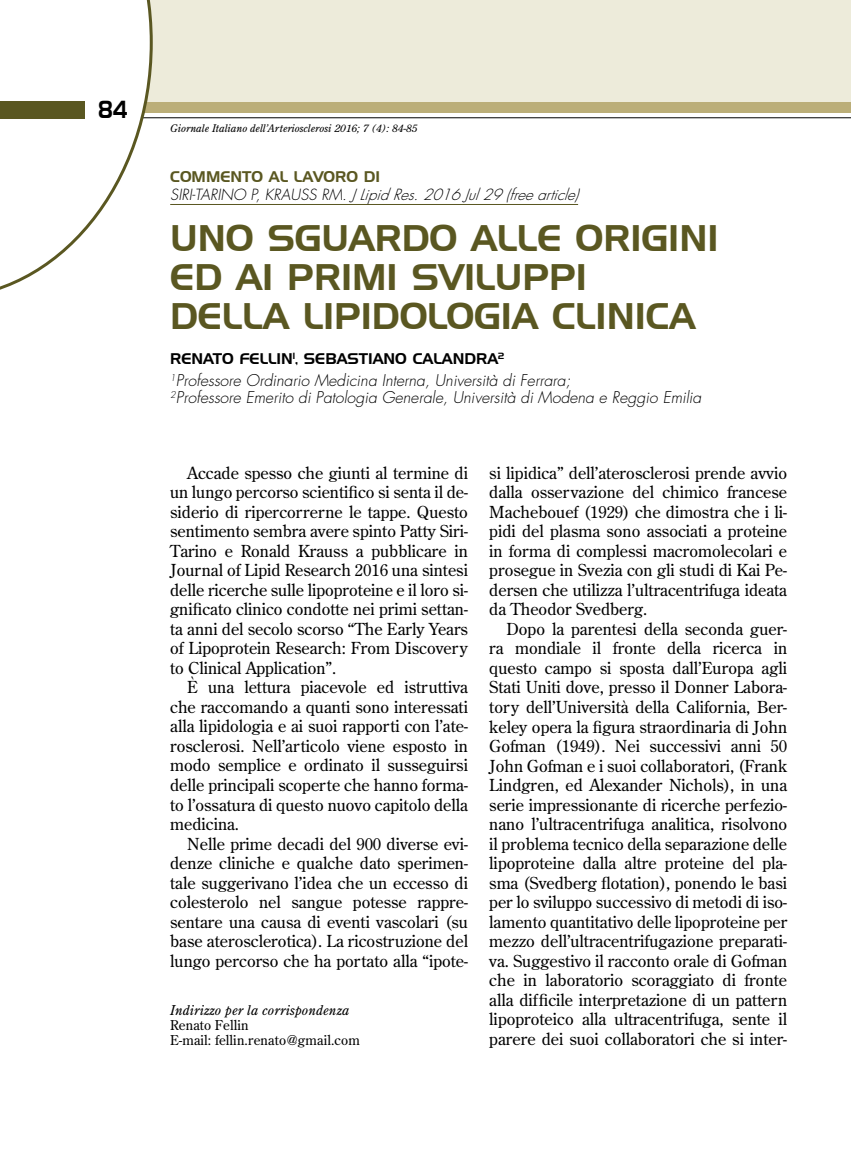
<style>
.page{position:relative;width:851px;height:1149px;background:#fff}
.page>*{position:absolute;margin:0;border:0;box-sizing:border-box;transform-origin:0 0}
.t1{font:36px "Handel Gothic BT";color:#5a5721}
.t2{font:24px "Handel Gothic BT";color:#000;scale:.8 1}
.t3{font:16.5px "Century Old Style Std";color:#000}
.t4{font:italic 300 15.75px/17.2px "Futura Std";color:#000}
.t5{font:italic 300 15px/18px "Futura Std";color:#000}
.t6{font:15px "Handel Gothic BT";color:#000}
.t7{font:13.5px/15px "Century Old Style Std";letter-spacing:.01em;color:#000}
.t8{font:italic 10.5px "Century Old Style Std";color:#000}
.s1{font-family:"Handel Gothic BT";font-weight:400;font-style:normal;color:#5a5721}
.s2{font-style:italic}
</style>
<div class="page">
<div style="left:0;top:0;width:850px;height:102px;background:#edebda"></div>
<hr style="left:0;top:117px;width:850px;height:1px;background:#000">
<div style="left:0;top:102px;width:850px;height:11px;background:#bbae78"></div>
<svg style="left:0;top:0;width:153px;height:290px"></svg>
<div style="left:0;top:101px;width:85px;height:17px;background:#5a5721"></div>
<hr style="left:170px;top:204px;width:408px;height:1px;background:#5a5721">
<p class="t2" style="left:99px;top:95px;width:38px">84</p>
<p class="t8" style="left:170px;top:121px;width:249px">Giornale Italiano dell’Arteriosclerosi 2016; 7 (4): 84-85</p>
<p class="t5" style="left:170px;top:168px;width:413px"><span class="s1">COMMENTO AL LAVORO DI<br></span>Siri-Tarino P, Krauss RM. J Lipid Res. 2016 Jul 29 (free article)</p>
<p class="t1" style="left:170px;top:216px;width:207px">UNO SGUARDO</p>
<p class="t1" style="left:471px;top:216px;width:24px">ALLE</p>
<p class="t1" style="left:575px;top:216px;width:22px">ORI</p>
<p class="t1" style="left:641px;top:216px;width:43px">GINI</p>
<p class="t1" style="left:170px;top:255px;width:165px">ED AI PRIMI</p>
<p class="t1" style="left:411px;top:255px;width:171px">SVILUPPI</p>
<p class="t1" style="left:170px;top:294px;width:25px">DELLA</p>
<p class="t1" style="left:303px;top:294px;width:81px">LIPIDOLO</p>
<p class="t1" style="left:474px;top:294px;width:100px">GIA CLINICA</p>
<p class="t6" style="left:170px;top:350px;width:335px">RENATO FELLIN<sup>1</sup>, SEBASTIANO CALANDRA<sup>2</sup></p>
<p class="t4" style="left:170px;top:372px;width:532px"><sup>1</sup>Professore Ordinario Medicina Interna, Università di Ferrara;<br><sup>2</sup>Professore Emerito di Patologia Generale, Università di Modena e Reggio Emilia</p>
<p class="t3" style="left:187px;top:462px;width:282px">Accade spesso che giunti al termine di</p>
<p class="t3" style="left:170px;top:481px;width:299px">un lungo percorso scientifico si senta il de-</p>
<p class="t3" style="left:170px;top:501px;width:299px">siderio di ripercorrerne le tappe. Questo</p>
<p class="t3" style="left:170px;top:520px;width:299px">sentimento sembra avere spinto Patty Siri-</p>
<p class="t3" style="left:170px;top:540px;width:299px">Tarino e Ronald Krauss a pubblicare in</p>
<p class="t3" style="left:170px;top:559px;width:299px">Journal of Lipid Research 2016 una sintesi</p>
<p class="t3" style="left:170px;top:579px;width:299px">delle ricerche sulle lipoproteine e il loro si-</p>
<p class="t3" style="left:170px;top:598px;width:299px">gnificato clinico condotte nei primi settan-</p>
<p class="t3" style="left:170px;top:618px;width:299px">ta anni del secolo scorso “The Early Years</p>
<p class="t3" style="left:170px;top:637px;width:299px">of Lipoprotein Research: From Discovery</p>
<p class="t3" style="left:170px;top:657px;width:167px">to Clinical Application”.</p>
<p class="t3" style="left:187px;top:676px;width:282px">È una lettura piacevole ed istruttiva</p>
<p class="t3" style="left:170px;top:696px;width:299px">che raccomando a quanti sono interessati</p>
<p class="t3" style="left:170px;top:715px;width:299px">alla lipidologia e ai suoi rapporti con l’ate-</p>
<p class="t3" style="left:170px;top:735px;width:299px">rosclerosi. Nell’articolo viene esposto in</p>
<p class="t3" style="left:170px;top:754px;width:299px">modo semplice e ordinato il susseguirsi</p>
<p class="t3" style="left:170px;top:774px;width:299px">delle principali scoperte che hanno forma-</p>
<p class="t3" style="left:170px;top:793px;width:299px">to l’ossatura di questo nuovo capitolo della</p>
<p class="t3" style="left:170px;top:813px;width:70px">medicina.</p>
<p class="t3" style="left:187px;top:832px;width:282px">Nelle prime decadi del 900 diverse evi-</p>
<p class="t3" style="left:170px;top:852px;width:299px">denze cliniche e qualche dato sperimen-</p>
<p class="t3" style="left:170px;top:871px;width:299px">tale suggerivano l’idea che un eccesso di</p>
<p class="t3" style="left:170px;top:891px;width:299px">colesterolo nel sangue potesse rappre-</p>
<p class="t3" style="left:170px;top:910px;width:299px">sentare una causa di eventi vascolari (su</p>
<p class="t3" style="left:170px;top:930px;width:299px">base aterosclerotica). La ricostruzione del</p>
<p class="t3" style="left:170px;top:949px;width:299px">lungo percorso che ha portato alla “ipote-</p>
<p class="t7" style="left:170px;top:1001px;width:191px"><span class="s2">Indirizzo per la corrispondenza<br></span>Renato Fellin<br>E-mail: fellin.renato@gmail.com</p>
<p class="t3" style="left:489px;top:462px;width:299px">si lipidica” dell’aterosclerosi prende avvio</p>
<p class="t3" style="left:489px;top:481px;width:299px">dalla osservazione del chimico francese</p>
<p class="t3" style="left:489px;top:501px;width:299px">Machebouef (1929) che dimostra che i li-</p>
<p class="t3" style="left:489px;top:520px;width:299px">pidi del plasma sono associati a proteine</p>
<p class="t3" style="left:489px;top:540px;width:299px">in forma di complessi macromolecolari e</p>
<p class="t3" style="left:489px;top:559px;width:299px">prosegue in Svezia con gli studi di Kai Pe-</p>
<p class="t3" style="left:489px;top:579px;width:299px">dersen che utilizza l’ultracentrifuga ideata</p>
<p class="t3" style="left:489px;top:598px;width:160px">da Theodor Svedberg.</p>
<p class="t3" style="left:506px;top:618px;width:282px">Dopo la parentesi della seconda guer-</p>
<p class="t3" style="left:489px;top:637px;width:299px">ra mondiale il fronte della ricerca in</p>
<p class="t3" style="left:489px;top:657px;width:299px">questo campo si sposta dall’Europa agli</p>
<p class="t3" style="left:489px;top:676px;width:299px">Stati Uniti dove, presso il Donner Labora-</p>
<p class="t3" style="left:489px;top:696px;width:299px">tory dell’Università della California, Ber-</p>
<p class="t3" style="left:489px;top:715px;width:299px">keley opera la figura straordinaria di John</p>
<p class="t3" style="left:489px;top:735px;width:299px">Gofman (1949). Nei successivi anni 50</p>
<p class="t3" style="left:489px;top:754px;width:299px">John Gofman e i suoi collaboratori, (Frank</p>
<p class="t3" style="left:489px;top:774px;width:299px">Lindgren, ed Alexander Nichols), in una</p>
<p class="t3" style="left:489px;top:793px;width:299px">serie impressionante di ricerche perfezio-</p>
<p class="t3" style="left:489px;top:813px;width:299px">nano l’ultracentrifuga analitica, risolvono</p>
<p class="t3" style="left:489px;top:832px;width:299px">il problema tecnico della separazione delle</p>
<p class="t3" style="left:489px;top:852px;width:299px">lipoproteine dalla altre proteine del pla-</p>
<p class="t3" style="left:489px;top:871px;width:299px">sma (Svedberg flotation), ponendo le basi</p>
<p class="t3" style="left:489px;top:891px;width:299px">per lo sviluppo successivo di metodi di iso-</p>
<p class="t3" style="left:489px;top:910px;width:299px">lamento quantitativo delle lipoproteine per</p>
<p class="t3" style="left:489px;top:930px;width:299px">mezzo dell’ultracentrifugazione preparati-</p>
<p class="t3" style="left:489px;top:949px;width:299px">va. Suggestivo il racconto orale di Gofman</p>
<p class="t3" style="left:489px;top:969px;width:299px">che in laboratorio scoraggiato di fronte</p>
<p class="t3" style="left:489px;top:988px;width:299px">alla difficile interpretazione di un pattern</p>
<p class="t3" style="left:489px;top:1008px;width:299px">lipoproteico alla ultracentrifuga, sente il</p>
<p class="t3" style="left:489px;top:1027px;width:299px">parere dei suoi collaboratori che si inter-</p>
</div>
